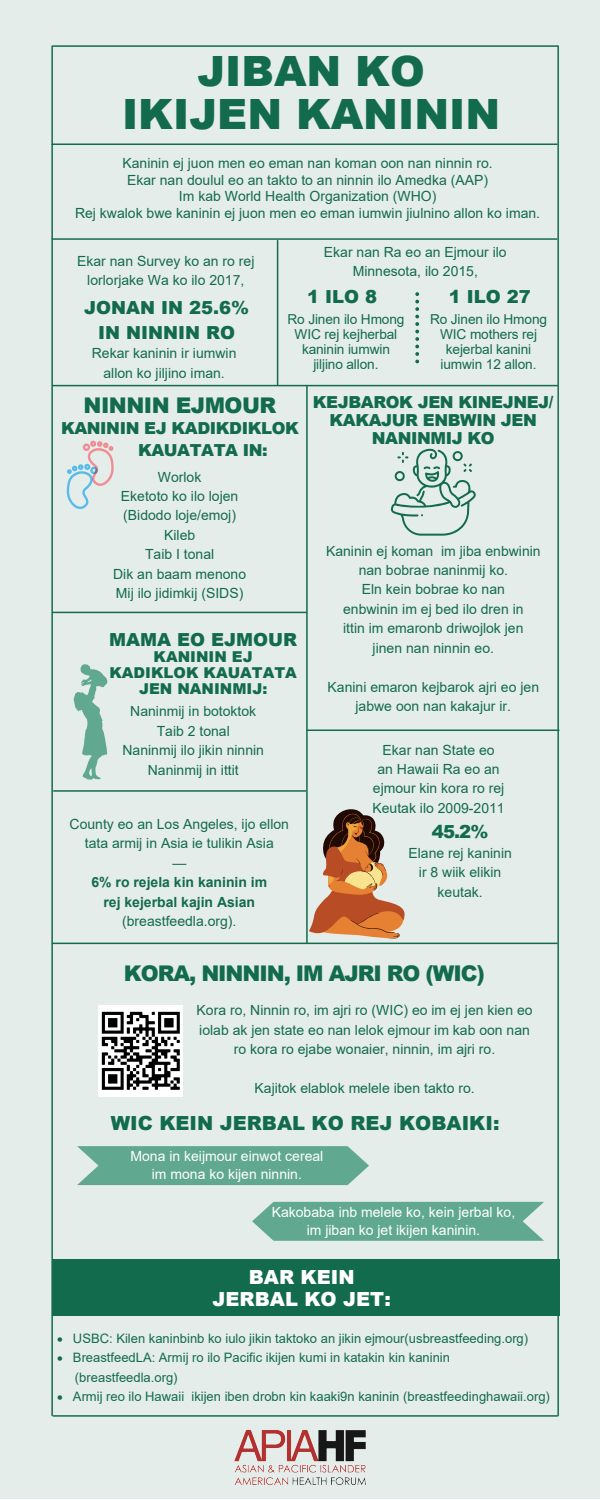
<style>
.page{position:relative;width:600px;height:1500px;background:#fff}
.page>*{position:absolute;margin:0;border:0;box-sizing:border-box;transform-origin:0 0}
.t1{font:900 41.8px/43.2px "Arial";color:#136b4e;text-align:center}
.t2{font:900 21.6px "Arial";letter-spacing:-.05em;color:#136b4e}
.t3{font:900 21.6px "Arial";letter-spacing:-.025em;color:#136b4e}
.t4{font:900 19.4px "Arial";color:#136b4e}
.t5{font:900 19.4px/21.6px "Arial";color:#fff;text-align:center}
.t6{font:900 18px/25.2px "Arial";color:#136b4e;text-align:center}
.t7{font:900 16.6px/18px "Arial";letter-spacing:-.025em;color:#136b4e}
.t8{font:900 15px/16px "Arial";color:#136b4e;text-align:center}
.t9{font:14px/19.4px "Arial";color:#136b4e;text-align:center}
.t10{font:14px/18px "Arial";color:#fff;text-align:center}
.t11{font:700 14px/19.4px "Arial";color:#136b4e;text-align:center}
.t12{font:13.7px/15px "Arial";letter-spacing:-.01em;color:#136b4e;text-align:center}
.t13{font:13px/19.4px "Arial";color:#136b4e}
.s1{font-size:18px}
</style>
<div class="page">
<div style="left:0;top:0;width:600px;height:1499px;background:#e5edea"></div>
<svg style="left:67px;top:441px;width:47px;height:68px"></svg>
<img style="left:98px;top:1005px;width:85px;height:92px">
<svg style="left:74px;top:664px;width:33px;height:116px"></svg>
<svg style="left:391px;top:448px;width:85px;height:88px"></svg>
<div style="left:52px;top:1259px;width:507px;height:57px;background:#136b4e"></div>
<svg style="left:77px;top:1146px;width:292px;height:39px;background:#6aad96"></svg>
<svg style="left:252px;top:1202px;width:292px;height:39px;background:#6aad97"></svg>
<svg style="left:415px;top:292px;width:4px;height:71px"></svg>
<hr style="left:53px;top:45px;width:505px;height:2px;background:#136b4e">
<hr style="left:52px;top:144px;width:505px;height:1px;background:#136b4e">
<hr style="left:52px;top:612px;width:255px;height:1px;background:#136b4e">
<hr style="left:51px;top:46px;width:2px;height:1370px;background:#136b4e">
<hr style="left:557px;top:46px;width:2px;height:1370px;background:#136b4e">
<hr style="left:52px;top:238px;width:505px;height:2px;background:#136b4e">
<hr style="left:52px;top:385px;width:505px;height:1px;background:#136b4e">
<hr style="left:52px;top:943px;width:505px;height:1px;background:#136b4e">
<hr style="left:53px;top:1415px;width:504px;height:2px;background:#136b4e">
<hr style="left:54px;top:790px;width:252px;height:2px;background:#136b4e">
<hr style="left:306px;top:386px;width:2px;height:557px;background:#136b4e">
<hr style="left:307px;top:730px;width:252px;height:1px;background:#136b4e">
<hr style="left:277px;top:241px;width:1px;height:144px;background:#136b4e">
<svg style="left:309px;top:809px;width:96px;height:130px"></svg>
<img style="left:234px;top:1430px;width:132px;height:55px">
<h1 class="t1" style="left:122px;top:48px;width:380px">JIBAN KO<br>IKIJEN KANININ</h1>
<p class="t9" style="left:75px;top:154px;width:467px;line-height:16.8px">Kaninin ej juon men eo eman nan koman oon nan ninnin ro.<br>Ekar nan doulul eo an takto to an ninnin ilo Amedka (AAP)<br>Im kab World Health Organization (WHO)<br>Rej kwalok bwe kaninin ej juon men eo eman iumwin jiulnino allon ko iman.</p>
<p class="t9" style="left:77px;top:251px;width:179px">Ekar nan Survey ko an ro rej lorlorjake Wa ko ilo 2017,</p>
<p class="t9" style="left:324px;top:242px;width:184px">Ekar nan Ra eo an Ejmour ilo<br>Minnesota, ilo 2015,</p>
<p class="t6" style="left:84px;top:294px;width:166px">JONAN IN 25.6%<br>IN NINNIN RO</p>
<p class="t6" style="left:307px;top:283px;width:72px">1 ILO 8</p>
<p class="t6" style="left:449px;top:283px;width:84px">1 ILO 27</p>
<p class="t12" style="left:287px;top:312px;width:119px">Ro Jinen ilo Hmong<br>WIC rej kejherbal kaninin iumwin jiljino allon.</p>
<p class="t12" style="left:430px;top:312px;width:119px">Ro Jinen ilo Hmong<br>WIC mothers rej kejerbal kanini iumwin 12 allon.</p>
<p class="t9" style="left:92px;top:344px;width:146px">Rekar kaninin ir iumwin allon ko jiljino iman.</p>
<h2 class="t3" style="left:84px;top:389px;width:194px">NINNIN EJMOUR</h2>
<p class="t7" style="left:138px;top:417px;width:162px;line-height:21.6px;text-indent:-77px">KANININ EJ KADIKDIKLOK<br>KAUATATA IN:</p>
<p class="t9" style="left:113px;top:467px;width:135px">Worlok<br>Eketoto ko ilo lojen (Bidodo loje/emoj)<br>Kileb<br>Taib I tonal<br>Dik an baam menono<br>Mij ilo jidimkij (SIDS)</p>
<p class="t6" style="left:109px;top:626px;width:189px">MAMA EO EJMOUR</p>
<p class="t8" style="left:109px;top:648px;width:189px">KANININ EJ<br>KADIKLOK KAUATATA<br>JEN NANINMIJ:</p>
<p class="t9" style="left:123px;top:702px;width:143px">Naninmij in botoktok<br>Taib 2 tonal<br>Naninmij ilo jikin ninnin<br>Naninmij in ittit</p>
<p class="t9" style="left:70px;top:814px;width:221px">County eo an Los Angeles, ijo ellon tata armij in Asia ie tulikin Asia<br>—</p>
<p class="t11" style="left:91px;top:873px;width:177px">6% ro rejela kin kaninin im rej kejerbal kajin Asian</p>
<p class="t9" style="left:122px;top:911px;width:116px">(breastfeedla.org).</p>
<p class="t7" style="left:313px;top:392px;width:242px;text-align:center">KEJBAROK JEN KINEJNEJ/<br>KAKAJUR ENBWIN JEN<br>NANINMIJ KO</p>
<p class="t9" style="left:326px;top:541px;width:216px">Kaninin ej koman im jiba enbwinin nan bobrae naninmij ko.<br>Eln kein bobrae ko nan<br>enbwinin im ej bed ilo dren in<br>ittin im emaronb driwojlok jen<br>jinen nan ninnin eo.</p>
<p class="t9" style="left:328px;top:677px;width:213px">Kanini emaron kejbarok ajri eo jen jabwe oon nan kakajur ir.</p>
<p class="t9" style="left:372px;top:740px;width:134px">Ekar nan State eo<br>an Hawaii Ra eo an ejmour kin kora ro rej<br>Keutak ilo 2009-2011</p>
<p class="t6" style="left:432px;top:819px;width:58px">45.2%</p>
<p class="t9" style="left:408px;top:843px;width:105px">Elane rej kaninin ir 8 wiik elikin keutak.</p>
<h2 class="t2" style="left:124px;top:958px;width:363px">KORA, NINNIN, IM AJRI RO (WIC)</h2>
<p class="t9" style="left:197px;top:1001px;width:337px">Kora ro, Ninnin ro, im ajri ro (WIC) eo im ej jen kien eo iolab ak jen state eo nan lelok ejmour im kab oon nan ro kora ro ejabe wonaier, ninnin, im ajri ro.</p>
<p class="t9" style="left:255px;top:1078px;width:222px">Kajitok elablok melele iben takto ro.</p>
<h3 class="t4" style="left:111px;top:1109px;width:390px">WIC KEIN JERBAL KO REJ KOBAIKI:</h3>
<p class="t10" style="left:130px;top:1147px;width:194px">Mona in keijmour einwot cereal im mona ko kijen ninnin.</p>
<p class="t10" style="left:272px;top:1203px;width:245px">Kakobaba inb melele ko, kein jerbal ko, im jiban ko jet ikijen kaninin.</p>
<h3 class="t5" style="left:213px;top:1266px;width:180px">BAR KEIN<br>JERBAL KO JET:</h3>
<p class="t13" style="left:57px;top:1329px;width:473px"><span class="s1">•</span> USBC: Kilen kaninbinb ko iulo jikin taktoko an jikin ejmour(usbreastfeeding.org)</p>
<p class="t13" style="left:75px;top:1348px;width:377px;text-indent:-18px"><span class="s1">•</span> BreastfeedLA: Armij ro ilo Pacific ikijen kumi in katakin kin kaninin (breastfeedla.org)</p>
<p class="t13" style="left:57px;top:1387px;width:494px"><span class="s1">•</span> Armij reo ilo Hawaii ikijen iben drobn kin kaaki9n kaninin (breastfeedinghawaii.org)</p>
</div>
